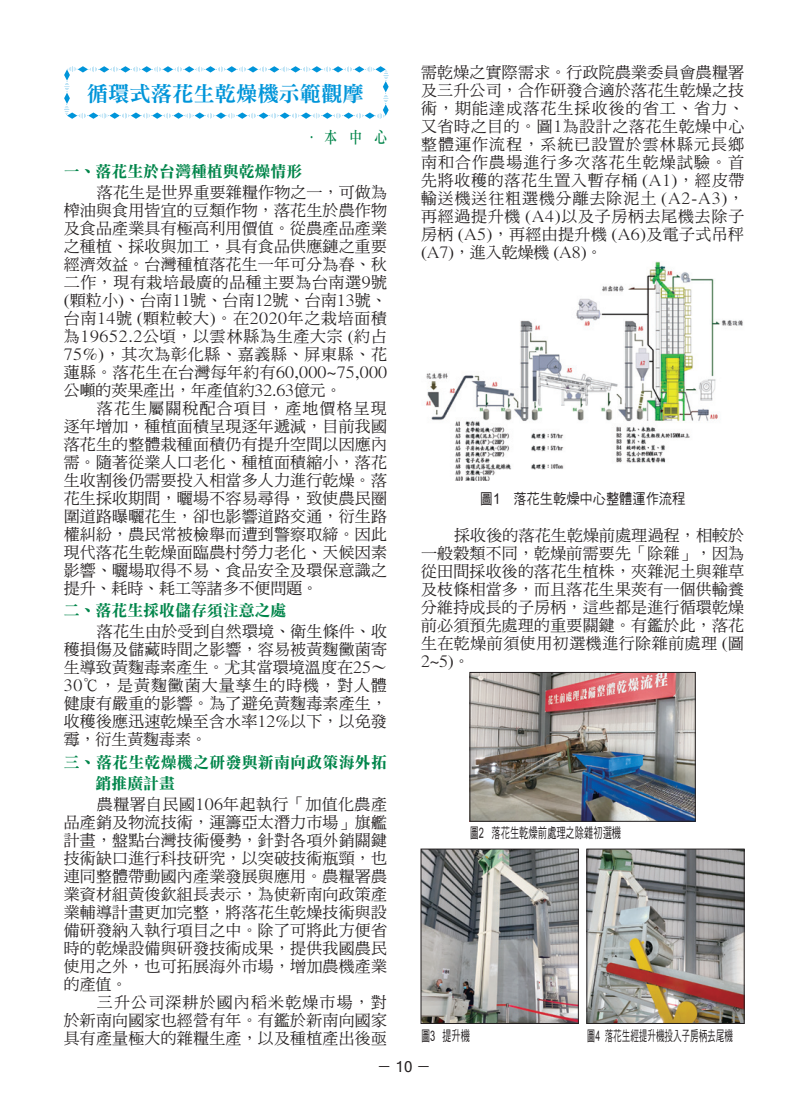
<style>
.page{position:relative;width:808px;height:1106px;background:#fff}
.page>*{position:absolute;margin:0;border:0;box-sizing:border-box;transform-origin:0 0}
.簡訊{font:21.3px "DFN Ming XB HK BF";color:#0095d9}
.作者{font:16.05px "DF Li Song Md WIN BF";color:#00854a;scale:.78 1}
.內文-12{font:15.9px/18px "DF Ming Md HKP BF";letter-spacing:.015em;color:#231f20;text-align:justify}
.內文-齊-粗明{font:15.9px/21px "DF Li Song Bd HK BF";color:#00854a}
.t1{font:15px "DF Hei Md HK BF";color:#231f20}
.圖說-中{font:14.7px "DF Hei Md HKP BF";color:#231f20;scale:.9 1}
.圖說3{font:14.25px "DF Hei Md HKP BF";color:#231f20;scale:.65 1}
.圖說3-2{font:14.25px "DF Hei Md HKP BF";color:#231f20;scale:.6 1}
.s1{font-family:"Microsoft Sans Serif"}
</style>
<div class="page">
<img style="left:426px;top:261px;width:317px;height:219px">
<svg style="left:64px;top:66px;width:325px;height:53px"></svg>
<img style="left:472px;top:674px;width:221px;height:145px">
<div style="left:470px;top:672px;width:225px;height:149px;border:1px solid #231f20"></div>
<img style="left:423px;top:850px;width:153px;height:171px">
<div style="left:421px;top:848px;width:157px;height:175px;border:1px solid #231f20"></div>
<img style="left:589px;top:850px;width:153px;height:171px">
<div style="left:587px;top:848px;width:157px;height:175px;border:1px solid #231f20"></div>
<p class="簡訊" style="left:87px;top:83px;width:278px">循環式落花生乾燥機示範觀摩</p>
<p class="作者" style="left:306px;top:129px;width:106px">． 本 中 心</p>
<p class="內文-齊-粗明" style="left:64px;top:161px;width:240px">一、落花生於台灣種植與乾燥情形</p>
<p class="內文-12" style="left:64px;top:184px;width:325px;text-indent:33px">落花生是世界重要雜糧作物之一，可做為榨油與食用皆宜的豆類作物，落花生於農作物及食品產業具有極高利用價值。從農產品產業之種植、採收與加工，具有食品供應鏈之重要經濟效益。台灣種植落花生一年可分為春、秋二作，現有栽培最廣的品種主要為台南選9號(顆粒小)、台南11號、台南12號、台南13號、台南14號 (顆粒較大)。在2020年之栽培面積為19652.2公頃，以雲林縣為生產大宗 (約占75%)，其次為彰化縣、嘉義縣、屏東縣、花蓮縣。落花生在台灣每年約有60,000~75,000公噸的莢果產出，年產值約32.63億元。</p>
<p class="內文-12" style="left:64px;top:400px;width:325px;text-indent:33px">落花生屬關稅配合項目，產地價格呈現逐年增加，種植面積呈現逐年遞減，目前我國落花生的整體栽種面積仍有提升空間以因應內需。隨著從業人口老化、種植面積縮小，落花生收割後仍需要投入相當多人力進行乾燥。落花生採收期間，曬場不容易尋得，致使農民圈圍道路曝曬花生，卻也影響道路交通，衍生路權糾紛，農民常被檢舉而遭到警察取締。因此現代落花生乾燥面臨農村勞力老化、天候因素影響、曬場取得不易、食品安全及環保意識之提升、耗時、耗工等諸多不便問題。</p>
<p class="內文-齊-粗明" style="left:64px;top:601px;width:224px">二、落花生採收儲存須注意之處</p>
<p class="內文-12" style="left:64px;top:623px;width:325px;text-indent:33px">落花生由於受到自然環境、衛生條件、收穫損傷及儲藏時間之影響，容易被黃麴黴菌寄生導致黃麴毒素產生。尤其當環境溫度在25～30℃，是黃麴黴菌大量孳生的時機，對人體健康有嚴重的影響。為了避免黃麴毒素產生，收穫後應迅速乾燥至含水率12%以下，以免發霉，衍生黃麴毒素。</p>
<p class="內文-齊-粗明" style="left:64px;top:752px;width:325px">三、落花生乾燥機之研發與新南向政策海外拓　　銷推廣計畫</p>
<p class="內文-12" style="left:64px;top:795px;width:325px;text-indent:33px">農糧署自民國106年起執行「加值化農產品產銷及物流技術，運籌亞太潛力市場」旗艦計畫，盤點台灣技術優勢，針對各項外銷關鍵技術缺口進行科技研究，以突破技術瓶頸，也連同整體帶動國內產業發展與應用。農糧署農業資材組黃俊欽組長表示，為使新南向政策產業輔導計畫更加完整，將落花生乾燥技術與設備研發納入執行項目之中。除了可將此方便省時的乾燥設備與研發技術成果，提供我國農民使用之外，也可拓展海外市場，增加農機產業的產值。</p>
<p class="內文-12" style="left:64px;top:993px;width:325px;text-indent:33px">三升公司深耕於國內稻米乾燥市場，對於新南向國家也經營有年。有鑑於新南向國家具有產量極大的雜糧生產，以及種植產出後亟</p>
<p class="內文-12" style="left:421px;top:63px;width:325px">需乾燥之實際需求。行政院農業委員會農糧署及三升公司，合作研發合適於落花生乾燥之技術，期能達成落花生採收後的省工、省力、又省時之目的。圖1為設計之落花生乾燥中心整體運作流程，系統已設置於雲林縣元長鄉南和合作農場進行多次落花生乾燥試驗。首先將收穫的落花生置入暫存桶 (A1)，經皮帶輸送機送往粗選機分離去除泥土 (A2-A3)，再經過提升機 (A4)以及子房柄去尾機去除子房柄 (A5)，再經由提升機 (A6)及電子式吊秤(A7)，進入乾燥機 (A8)。</p>
<p class="圖說-中" style="left:480px;top:491px;width:230px">圖1　落花生乾燥中心整體運作流程</p>
<p class="內文-12" style="left:421px;top:527px;width:325px;text-indent:33px">採收後的落花生乾燥前處理過程，相較於一般穀類不同，乾燥前需要先「除雜」，因為從田間採收後的落花生植株，夾雜泥土與雜草及枝條相當多，而且落花生果莢有一個供輸養分維持成長的子房柄，這些都是進行循環乾燥前必須預先處理的重要關鍵。有鑑於此，落花生在乾燥前須使用初選機進行除雜前處理 (圖2~5)。</p>
<p class="圖說3" style="left:470px;top:825px;width:235px">圖2 落花生乾燥前處理之除雜初選機</p>
<p class="圖說3" style="left:421px;top:1028px;width:77px">圖3 提升機</p>
<p class="圖說3-2" style="left:587px;top:1028px;width:245px">圖4 落花生經提升機投入子房柄去尾機</p>
<p class="t1" style="left:377px;top:1059px;width:56px">－ <span class="s1">10</span> －</p>
</div>
